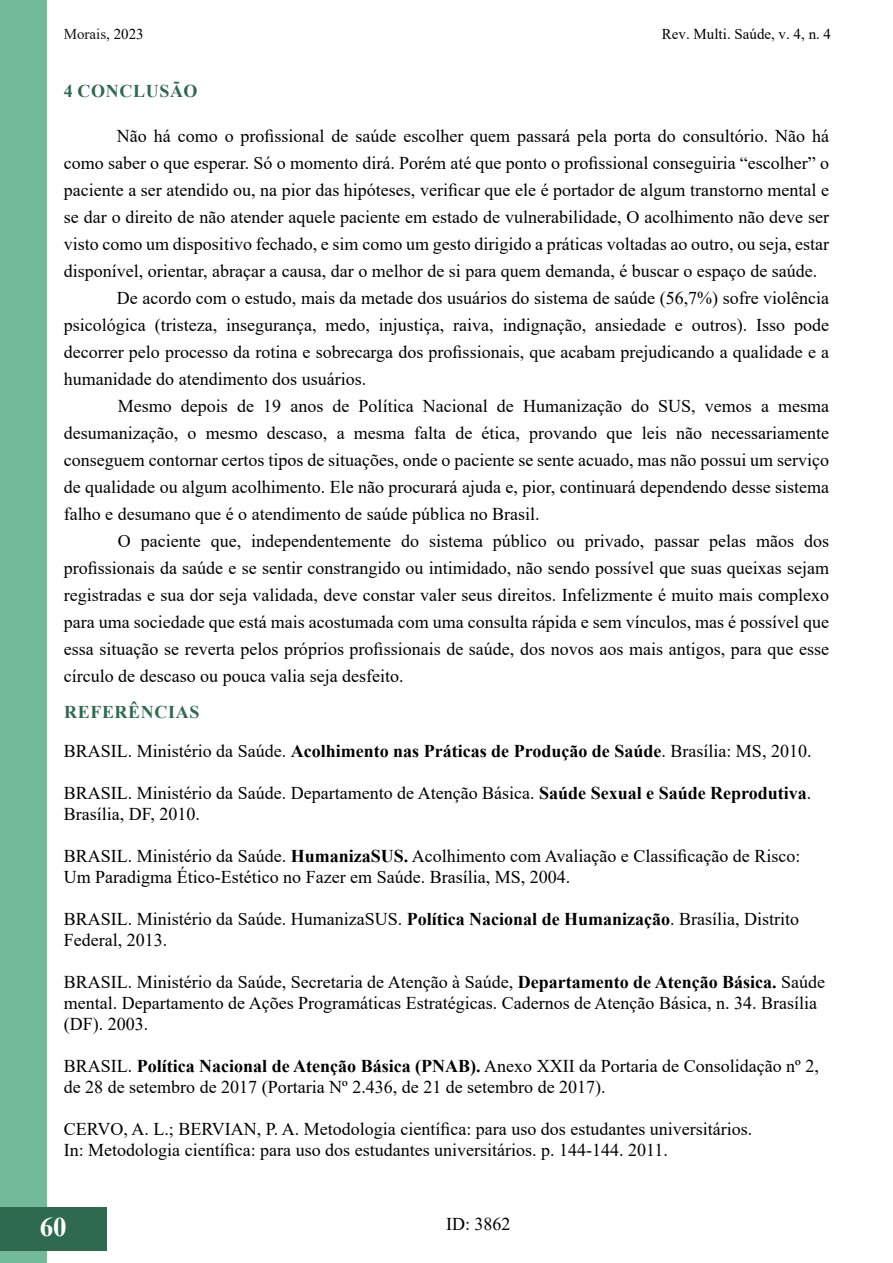
<style>
.page{position:relative;width:893px;height:1263px;background:#fff}
.page>*{position:absolute;margin:0;border:0;box-sizing:border-box;transform-origin:0 0}
.t1{font:700 27px "Times New Roman";color:#fff}
.t2{font:18px/21px "Times New Roman";color:#000}
.t3{font:700 18px "Times New Roman";letter-spacing:.035em;color:#2d6a4f}
.t4{font:15px "Times New Roman";color:#000}
.t5{font:15px "Times New Roman";color:#181717}
.s1{color:#000}
.s2{font-weight:700;color:#2d6a4f}
.s3{font-weight:700}
</style>
<div class="page">
<div style="left:0;top:0;width:47px;height:1262px;background:#73ba9b"></div>
<hr style="left:892px;top:1207px;width:1px;height:43px;background:#2d6a4f">
<div style="left:0;top:1207px;width:106px;height:43px;background:#2d6a4f"></div>
<p class="t5" style="left:64px;top:24px;width:81px">Morais<span class="s1">, 2023</span></p>
<p class="t4" style="left:662px;top:24px;width:171px">Rev. Multi. Saúde, v. 4, n. 4</p>
<p class="t3" style="left:64px;top:78px;width:135px">4 CONCLUSÃO</p>
<p class="t2" style="left:117px;top:125px;width:714px">Não há como o profissional de saúde escolher quem passará pela porta do consultório. Não há</p>
<p class="t2" style="left:64px;top:152px;width:767px">como saber o que esperar. Só o momento dirá. Porém até que ponto o profissional conseguiria “escolher” o</p>
<p class="t2" style="left:64px;top:179px;width:767px">paciente a ser atendido ou, na pior das hipóteses, verificar que ele é portador de algum transtorno mental e</p>
<p class="t2" style="left:64px;top:206px;width:767px">se dar o direito de não atender aquele paciente em estado de vulnerabilidade, O acolhimento não deve ser</p>
<p class="t2" style="left:64px;top:233px;width:767px">visto como um dispositivo fechado, e sim como um gesto dirigido a práticas voltadas ao outro, ou seja, estar</p>
<p class="t2" style="left:64px;top:260px;width:755px">disponível, orientar, abraçar a causa, dar o melhor de si para quem demanda, é buscar o espaço de saúde.</p>
<p class="t2" style="left:117px;top:287px;width:714px">De acordo com o estudo, mais da metade dos usuários do sistema de saúde (56,7%) sofre violência</p>
<p class="t2" style="left:64px;top:314px;width:767px">psicológica (tristeza, insegurança, medo, injustiça, raiva, indignação, ansiedade e outros). Isso pode</p>
<p class="t2" style="left:64px;top:341px;width:767px">decorrer pelo processo da rotina e sobrecarga dos profissionais, que acabam prejudicando a qualidade e a</p>
<p class="t2" style="left:64px;top:368px;width:304px">humanidade do atendimento dos usuários.</p>
<p class="t2" style="left:118px;top:395px;width:713px">Mesmo depois de 19 anos de Política Nacional de Humanização do SUS, vemos a mesma</p>
<p class="t2" style="left:64px;top:422px;width:767px">desumanização, o mesmo descaso, a mesma falta de ética, provando que leis não necessariamente</p>
<p class="t2" style="left:64px;top:449px;width:767px">conseguem contornar certos tipos de situações, onde o paciente se sente acuado, mas não possui um serviço</p>
<p class="t2" style="left:64px;top:476px;width:767px">de qualidade ou algum acolhimento. Ele não procurará ajuda e, pior, continuará dependendo desse sistema</p>
<p class="t2" style="left:64px;top:503px;width:477px">falho e desumano que é o atendimento de saúde pública no Brasil.</p>
<p class="t2" style="left:118px;top:530px;width:713px">O paciente que, independentemente do sistema público ou privado, passar pelas mãos dos</p>
<p class="t2" style="left:64px;top:557px;width:767px">profissionais da saúde e se sentir constrangido ou intimidado, não sendo possível que suas queixas sejam</p>
<p class="t2" style="left:64px;top:584px;width:767px">registradas e sua dor seja validada, deve constar valer seus direitos. Infelizmente é muito mais complexo</p>
<p class="t2" style="left:64px;top:611px;width:767px">para uma sociedade que está mais acostumada com uma consulta rápida e sem vínculos, mas é possível que</p>
<p class="t2" style="left:64px;top:638px;width:767px">essa situação se reverta pelos próprios profissionais de saúde, dos novos aos mais antigos, para que esse</p>
<p class="t2" style="left:64px;top:665px;width:341px">círculo de descaso ou pouca valia seja desfeito.</p>
<p class="t2" style="left:64px;top:692px;width:749px;line-height:39px"><span class="s2">REFERÊNCIAS<br></span>BRASIL. Ministério da Saúde. <span class="s3">Acolhimento nas Práticas de Produção de Saúde</span>. Brasília: MS, 2010.</p>
<p class="t2" style="left:64px;top:782px;width:749px">BRASIL. Ministério da Saúde. Departamento de Atenção Básica. <span class="s3">Saúde Sexual e Saúde Reprodutiva</span>.<br>Brasília, DF, 2010.</p>
<p class="t2" style="left:64px;top:845px;width:738px">BRASIL. Ministério da Saúde. <span class="s3">HumanizaSUS.</span> Acolhimento com Avaliação e Classificação de Risco:<br>Um Paradigma Ético-Estético no Fazer em Saúde. Brasília, MS, 2004.</p>
<p class="t2" style="left:64px;top:908px;width:737px">BRASIL. Ministério da Saúde. HumanizaSUS. <span class="s3">Política Nacional de Humanização</span>. Brasília, Distrito<br>Federal, 2013.</p>
<p class="t2" style="left:64px;top:971px;width:763px">BRASIL. Ministério da Saúde, Secretaria de Atenção à Saúde, <span class="s3">Departamento de Atenção Básica.</span> Saúde mental. Departamento de Ações Programáticas Estratégicas. Cadernos de Atenção Básica, n. 34. Brasília (DF). 2003.</p>
<p class="t2" style="left:64px;top:1055px;width:756px">BRASIL. <span class="s3">Política Nacional de Atenção Básica (PNAB).</span> Anexo XXII da Portaria de Consolidação nº 2, de 28 de setembro de 2017 (Portaria Nº 2.436, de 21 de setembro de 2017).</p>
<p class="t2" style="left:64px;top:1118px;width:690px">CERVO, A. L.; BERVIAN, P. A. Metodologia científica: para uso dos estudantes universitários.<br>In: Metodologia científica: para uso dos estudantes universitários. p. 144-144. 2011.</p>
<h1 class="t1" style="left:40px;top:1207px;width:28px">60</h1>
<p class="t2" style="left:446px;top:1213px;width:66px">ID: 3862</p>
</div>
